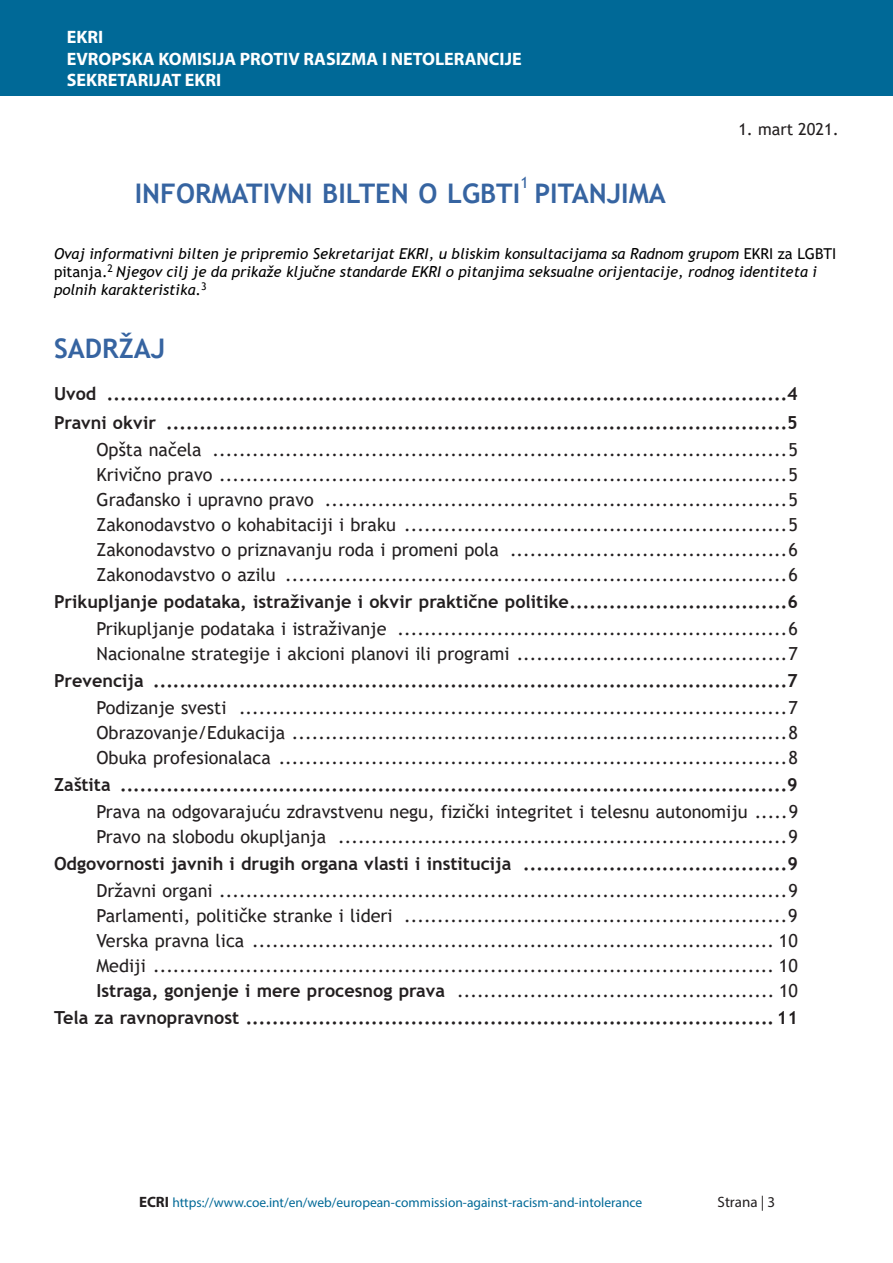
<style>
.page{position:relative;width:893px;height:1263px;background:#fff}
.page>*{position:absolute;margin:0;border:0;box-sizing:border-box;transform-origin:0 0}
.t1{font:700 27px "Trebuchet MS";color:#3664a1}
.t2{font:18px/24.9px "Trebuchet MS";color:#231f20;text-align:justify}
.t3{font:700 18px/29.2px "Trebuchet MS";color:#231f20}
.t4{font:700 18px/21.6px "Myriad Pro";color:#fff}
.t5{font:16.5px "Trebuchet MS";color:#231f20}
.t6{font:15.75px "Trebuchet MS";color:#3664a1}
.t7{font:italic 15px/18px "Trebuchet MS";color:#000}
.t8{font:15px "Myriad Pro";color:#231f20}
.t9{font:13.5px "Myriad Pro";color:#006997}
.s1{font-style:normal}
.s2{font-weight:700}
.s3{font-weight:700;font-size:15px;color:#231f20}
</style>
<div class="page">
<div style="left:0;top:0;width:893px;height:96px;background:#006997"></div>
<p class="t4" style="left:67px;top:28px;width:456px">EKRI<br>EVROPSKA KOMISIJA PROTIV RASIZMA I NETOLERANCIJE<br>SEKRETARIJAT EKRI</p>
<p class="t6" style="left:520px;top:173px;width:10px">1</p>
<h1 class="t1" style="left:135px;top:177px;width:387px">INFORMATIVNI BILTEN O LGBTI</h1>
<h1 class="t1" style="left:534px;top:177px;width:133px">PITANJIMA</h1>
<p class="t5" style="left:738px;top:120px;width:102px">1. mart 2021.</p>
<p class="t7" style="left:54px;top:244px;width:784px">Ovaj informativni bilten je pripremio Sekretarijat EKRI, u bliskim konsultacijama sa Radnom grupom <span class="s1">EKRI za LGBTI pitanja.</span><sup>2</sup> Njegov cilj je da prikaže ključne standarde EKRI o pitanjima seksualne orijentacije, rodnog identiteta i polnih karakteristika<span class="s1">.</span><sup>3</sup></p>
<h1 class="t1" style="left:54px;top:333px;width:113px">SADRŽAJ</h1>
<p class="t3" style="left:54px;top:379px;width:745px">Uvod .......................................................................................................4<br>Pravni okvir ..............................................................................................5</p>
<p class="t2" style="left:97px;top:437px;width:703px">Opšta načela .......................................................................................5<br>Krivično pravo ......................................................................................5<br>Građansko i upravno pravo ......................................................................5<br>Zakonodavstvo o kohabitaciji i braku ..........................................................5<br>Zakonodavstvo o priznavanju roda i promeni pola ..........................................6<br>Zakonodavstvo o azilu ............................................................................6</p>
<p class="t3" style="left:54px;top:587px;width:745px">Prikupljanje podataka, istraživanje i okvir praktične politike .................................6</p>
<p class="t2" style="left:97px;top:616px;width:703px">Prikupljanje podataka i istraživanje ...........................................................6<br>Nacionalne strategije i akcioni planovi ili programi .........................................7</p>
<p class="t3" style="left:54px;top:666px;width:745px">Prevencija ................................................................................................7</p>
<p class="t2" style="left:97px;top:695px;width:703px">Podizanje svesti ...................................................................................7<br>Obrazovanje/Edukacija ...........................................................................8<br>Obuka profesionalaca .............................................................................8</p>
<p class="t3" style="left:54px;top:770px;width:745px">Zaštita .....................................................................................................9</p>
<p class="t2" style="left:97px;top:799px;width:703px">Prava na odgovarajuću zdravstvenu negu, fizički integritet i telesnu autonomiju .....9<br>Pravo na slobodu okupljanja ....................................................................9</p>
<p class="t3" style="left:54px;top:849px;width:745px">Odgovornosti javnih i drugih organa vlasti i institucija ........................................9</p>
<p class="t2" style="left:97px;top:878px;width:703px">Državni organi ......................................................................................9<br>Parlamenti, političke stranke i lideri ..........................................................9<br>Verska pravna lica ............................................................................... 10<br>Mediji .............................................................................................. 10<br><span class="s2">Istraga, gonjenje i mere procesnog prava</span> ................................................ 10</p>
<p class="t3" style="left:54px;top:1003px;width:745px">Tela za ravnopravnost ................................................................................11</p>
<p class="t9" style="left:139px;top:1197px;width:505px"><span class="s3">ECRI</span> https://www.coe.int/en/web/european-commission-against-racism-and-intolerance</p>
<p class="t8" style="left:718px;top:1196px;width:59px">Strana | 3</p>
</div>
